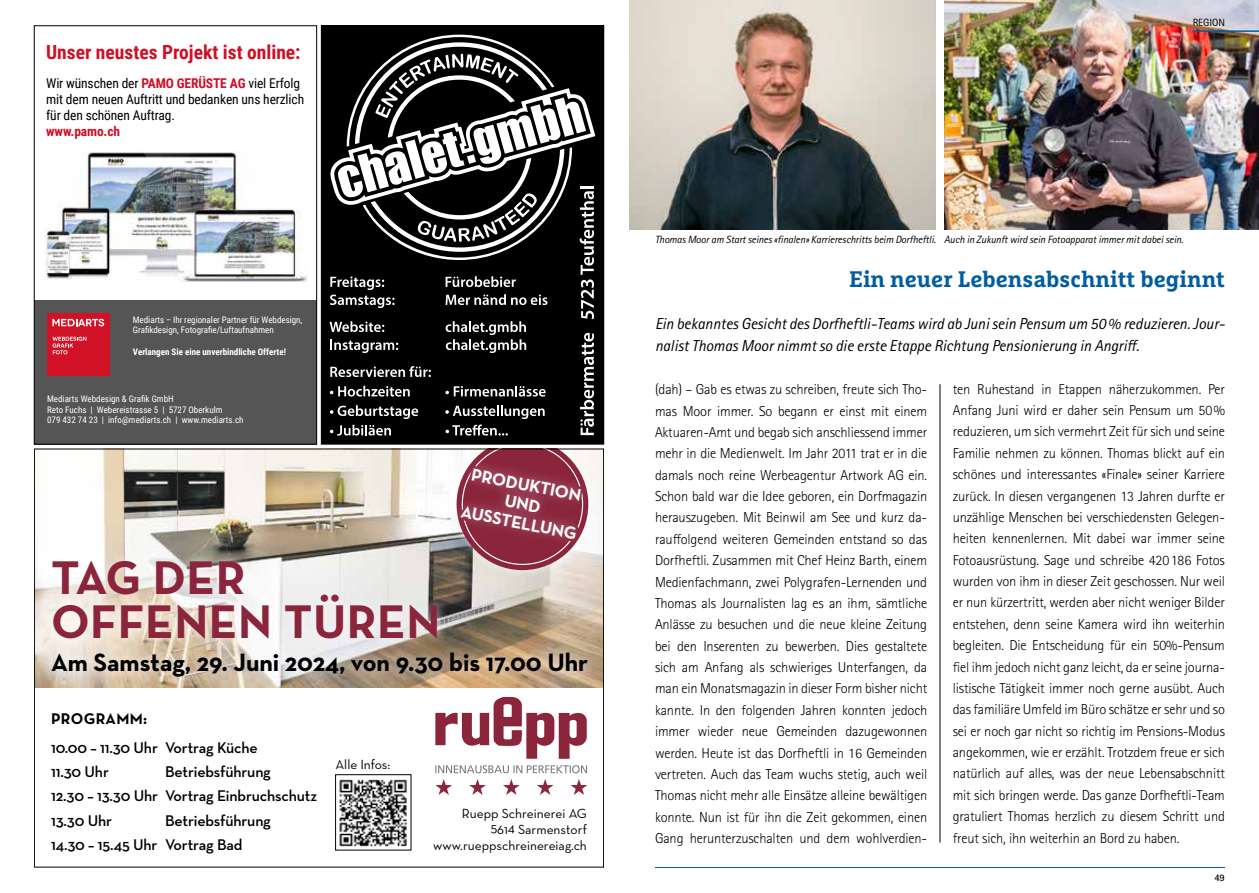
<style>
.page{position:relative;width:1259px;height:893px;background:#fff}
.page>*{position:absolute;margin:0;border:0;box-sizing:border-box;transform-origin:0 0}
.t1{font:700 48px/44.2px "Neutra Text";letter-spacing:.01em;color:#8a253c}
.t2{font:700 25.5px "Neutra Text";color:#000}
.t3{font:700 22.5px "Marselis Slab Pro";color:#005ea0}
.t4{font:700 19.5px "Roboto Condensed";color:#cf1026}
.t5{font:700 17.7px/19px "Neutra Text";color:#fff;text-align:center}
.t6{font:italic 15.9px/21.3px "Rotis Sans Serif Std";color:#000}
.t7{font:600 15.75px/24.5px "Neutra Text";letter-spacing:-.01em;color:#000}
.t8{font:700 15.75px "Neutra Text";letter-spacing:.02em;color:#000}
.t9{font:300 14.4px/21.3px "Rotis Sans Serif Std";letter-spacing:-.01em;color:#000;text-align:justify}
.t10{font:13.5px/16.2px "Roboto Condensed";letter-spacing:-.01em;color:#000}
.t11{font:13.5px/16.2px "Neutra Text";color:#000;text-align:right}
.t12{font:700 13.5px "Roboto Condensed";letter-spacing:-.01em;color:#cf1026}
.t13{font:italic 10.5px "Rotis Sans Serif Std";letter-spacing:-.01em;color:#000}
.t14{font:10.5px "Rotis Sans Serif Std";color:#000}
.t15{font:700 9.9px "Rotis Sans Serif Std";color:#000}
.t16{font:9px/10.8px "Roboto Condensed";color:#fff}
.t17{font:700 9px "Roboto Condensed";color:#fff}
.s1{font-weight:700;color:#cf1026}
</style>
<div class="page">
<img style="left:944px;top:0;width:315px;height:230px">
<img style="left:629px;top:0;width:306px;height:230px">
<hr style="left:1192px;top:30px;width:67px;height:2px;background:#005ea0">
<hr style="left:655px;top:867px;width:570px;height:1px;background:#005ea0">
<hr style="left:939px;top:384px;width:1px;height:459px;background:#000">
<div style="left:34px;top:300px;width:283px;height:144px;background:#555"></div>
<div style="left:47px;top:313px;width:62px;height:62px;background:#d01126"></div>
<svg style="left:52px;top:319px;width:52px;height:7px"></svg>
<svg style="left:52px;top:337px;width:34px;height:17px"></svg>
<img style="left:44px;top:151px;width:263px;height:131px">
<div style="left:34px;top:26px;width:283px;height:418px;border:1px solid #000"></div>
<img style="left:36px;top:451px;width:566px;height:236px">
<div style="left:41px;top:641px;width:557px;height:47px;background:#fff;opacity:.8"></div>
<img style="left:339px;top:779px;width:68px;height:68px">
<div style="left:335px;top:774px;width:76px;height:76px;border:1px solid #000"></div>
<div style="left:43px;top:551px;width:404px;height:97px;background:#fff;opacity:.75"></div>
<svg style="left:435px;top:765px;width:152px;height:8px"></svg>
<svg style="left:435px;top:779px;width:152px;height:16px"></svg>
<svg style="left:435px;top:697px;width:152px;height:62px"></svg>
<div style="left:447px;top:449px;width:150px;height:130px;background:#fff;opacity:.75"></div>
<svg style="left:448px;top:451px;width:149px;height:119px"></svg>
<div style="left:321px;top:26px;width:283px;height:418px;background:#000"></div>
<svg style="left:329px;top:35px;width:266px;height:401px"></svg>
<hr style="left:580px;top:186px;width:14px;height:3px;background:#fff">
<h3 class="t4" style="left:46px;top:38px;width:256px">Unser neustes Projekt ist online:</h3>
<p class="t10" style="left:46px;top:74px;width:259px">Wir wünschen der <span class="s1">PAMO GERÜSTE AG</span> viel Erfolg mit dem neuen Auftritt und bedanken uns herzlich für den schönen Auftrag.</p>
<p class="t12" style="left:46px;top:122px;width:75px">www.pamo.ch</p>
<p class="t16" style="left:133px;top:314px;width:171px">Mediarts – Ihr regionaler Partner für Webdesign,<br>Grafikdesign, Fotografie/Luftaufnahmen</p>
<p class="t17" style="left:133px;top:345px;width:155px">Verlangen Sie eine unverbindliche Offerte!</p>
<p class="t16" style="left:47px;top:393px;width:198px">Mediarts Webdesign &amp; Grafik GmbH<br>Reto Fuchs | Webereistrasse 5 | 5727 Oberkulm<br>079 432 74 23 | info@mediarts.ch | www.mediarts.ch</p>
<h1 class="t1" style="left:51px;top:554px;width:391px">TAG DER<br>OFFENEN TÜREN</h1>
<p class="t5" style="left:470px;top:464px;width:119px;rotate:11deg">PRODUKTION<br>UND<br>AUSSTELLUNG</p>
<h2 class="t2" style="left:51px;top:646px;width:539px">Am Samstag, 29. Juni 2024, von 9.30 bis 17.00 Uhr</h2>
<p class="t8" style="left:51px;top:709px;width:98px">PROGRAMM:</p>
<p class="t7" style="left:51px;top:735px;width:208px">10.00 – 11.30 Uhr Vortrag Küche<br>11.30 Uhr</p>
<p class="t11" style="left:335px;top:756px;width:56px">Alle Infos:</p>
<p class="t7" style="left:51px;top:759px;width:267px;text-indent:114px">Betriebsführung<br>12.30 – 13.30 Uhr Vortrag Einbruchschutz<br>13.30 Uhr</p>
<p class="t11" style="left:433px;top:805px;width:155px">Ruepp Schreinerei AG<br>5614 Sarmenstorf www.rueppschreinereiag.ch</p>
<p class="t7" style="left:51px;top:808px;width:221px;text-indent:114px">Betriebsführung<br>14.30 – 15.45 Uhr Vortrag Bad</p>
<p class="t14" style="left:1192px;top:16px;width:34px">REGION</p>
<p class="t13" style="left:655px;top:234px;width:530px">Thomas Moor am Start seines «finalen» Karriereschritts beim Dorfheftli. Auch in Zukunft wird sein Fotoapparat immer mit dabei sein.</p>
<h3 class="t3" style="left:849px;top:265px;width:377px">Ein neuer Lebensabschnitt beginnt</h3>
<p class="t6" style="left:655px;top:313px;width:571px">Ein bekanntes Gesicht des Dorfheftli-Teams wird ab Juni sein Pensum um 50 % reduzieren. Jour&shy;nalist Thomas Moor nimmt so die erste Etappe Richtung Pensionierung in Angriff.</p>
<p class="t9" style="left:655px;top:379px;width:274px">(dah) – Gab es etwas zu schreiben, freute sich Tho&shy;mas Moor immer. So begann er einst mit einem Aktuaren-Amt und begab sich anschliessend immer mehr in die Medienwelt. Im Jahr 2011 trat er in die damals noch reine Werbeagentur Artwork AG ein.<br>Schon bald war die Idee geboren, ein Dorfmagazin herauszugeben. Mit Beinwil am See und kurz da&shy;rauffolgend weiteren Gemeinden entstand so das Dorfheftli. Zusammen mit Chef Heinz Barth, einem Medienfachmann, zwei Polygrafen-Lernenden und Thomas als Journalisten lag es an ihm, sämtliche Anlässe zu besuchen und die neue kleine Zeitung bei den Inserenten zu bewerben. Dies gestaltete sich am Anfang als schwieriges Unterfangen, da man ein Monatsmagazin in dieser Form bisher nicht kannte. In den folgenden Jahren konnten jedoch immer wieder neue Gemeinden dazugewonnen werden. Heute ist das Dorfheftli in 16 Gemeinden vertreten. Auch das Team wuchs stetig, auch weil Thomas nicht mehr alle Einsätze alleine bewältigen konnte. Nun ist für ihn die Zeit gekommen, einen Gang herunterzuschalten und dem wohlverdien-</p>
<p class="t9" style="left:952px;top:378px;width:274px">ten Ruhestand in Etappen näherzukommen. Per Anfang Juni wird er daher sein Pensum um 50% reduzieren, um sich vermehrt Zeit für sich und seine Familie nehmen zu können. Thomas blickt auf ein schönes und interessantes «Finale» seiner Karriere zurück. In diesen vergangenen 13 Jahren durfte er unzählige Menschen bei verschiedensten Gelegen&shy;heiten kennenlernen. Mit dabei war immer seine Fotoausrüstung. Sage und schreibe 420186 Fotos wurden von ihm in dieser Zeit geschossen. Nur weil er nun kürzertritt, werden aber nicht weniger Bilder entstehen, denn seine Kamera wird ihn weiterhin begleiten. Die Entscheidung für ein 50%-Pensum fiel ihm jedoch nicht ganz leicht, da er seine journa&shy;listische Tätigkeit immer noch gerne ausübt. Auch das familiäre Umfeld im Büro schätze er sehr und so sei er noch gar nicht so richtig im Pensions-Modus angekommen, wie er erzählt. Trotzdem freue er sich natürlich auf alles, was der neue Lebensabschnitt mit sich bringen werde. Das ganze Dorfheftli-Team gratuliert Thomas herzlich zu diesem Schritt und freut sich, ihn weiterhin an Bord zu haben.</p>
<p class="t15" style="left:1214px;top:871px;width:12px">49</p>
</div>
